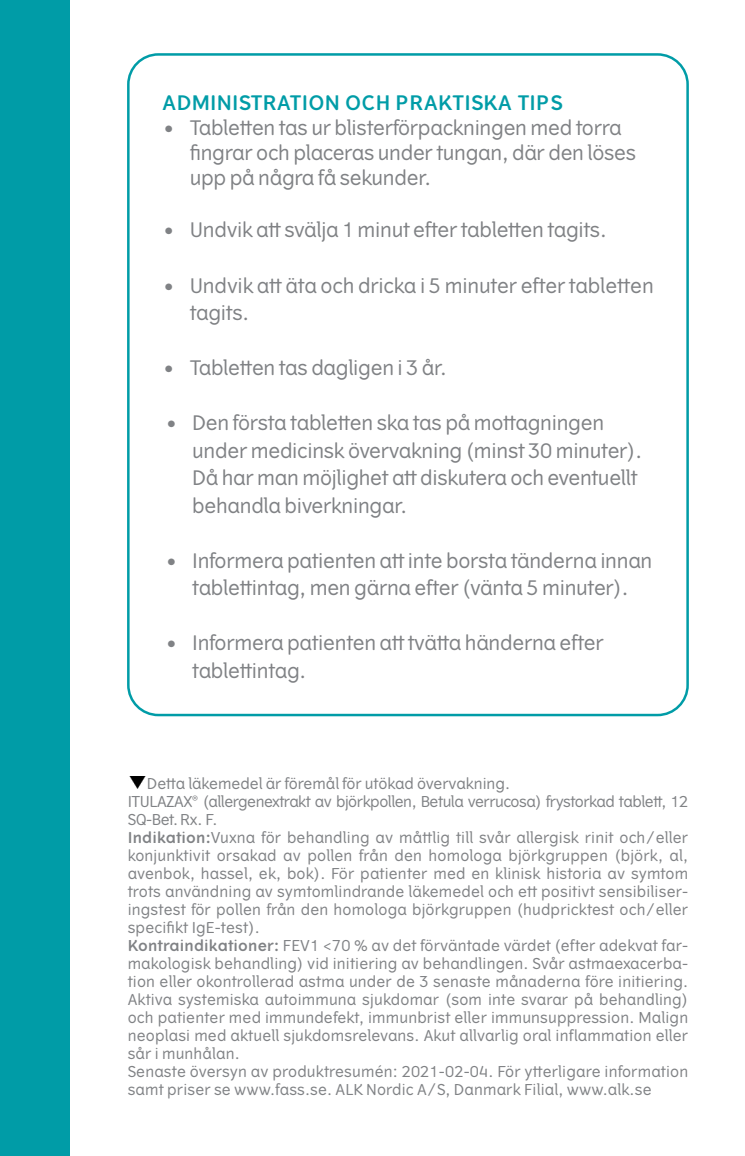
<style>
.page{position:relative;width:745px;height:1156px;background:#fff}
.page>*{position:absolute;margin:0;border:0;box-sizing:border-box;transform-origin:0 0}
.t1{font:20px/27.5px "Vertigo";letter-spacing:-.015em;color:#808285}
.t2{font:600 20px "Vertigo";letter-spacing:.01em;color:#009ca7}
.t3{font:15px/18px "Vertigo";letter-spacing:.01em;color:#808285;text-align:justify}
.t4{font:15px/18px "Vertigo";letter-spacing:-.03em;color:#808285}
.s1{font-weight:600}
</style>
<div class="page">
<div style="left:0;top:0;width:69px;height:1155px;background:#009ca7"></div>
<img style="left:129px;top:776px;width:17px;height:12px">
<p class="t2" style="left:162px;top:91px;width:401px">ADMINISTRATION OCH PRAKTISKA TIPS</p>
<p class="t1" style="left:190px;top:115px;width:447px;line-height:25px;text-indent:-28px">• Tabletten tas ur blisterförpackningen med torra fingrar och placeras under tungan, där den löses upp på några få sekunder.</p>
<p class="t1" style="left:162px;top:217px;width:446px">• Undvik att svälja 1 minut efter tabletten tagits.</p>
<p class="t1" style="left:190px;top:272px;width:465px;text-indent:-28px">• Undvik att äta och dricka i 5 minuter efter tabletten tagits.</p>
<p class="t1" style="left:162px;top:354px;width:286px">• Tabletten tas dagligen i 3 år.</p>
<p class="t1" style="left:192px;top:409px;width:451px;text-indent:-28px">• Den första tabletten ska tas på mottagningen under medicinsk övervakning (minst 30 minuter).<br>Då har man möjlighet att diskutera och eventuellt behandla biverkningar.</p>
<p class="t1" style="left:165px;top:547px;width:489px;text-align:center">• Informera patienten att inte borsta tänderna innan tablettintag, men gärna efter (vänta 5 minuter).</p>
<p class="t1" style="left:192px;top:629px;width:413px;text-indent:-28px">• Informera patienten att tvätta händerna efter tablettintag.</p>
<p class="t3" style="left:147px;top:774px;width:364px">Detta läkemedel är föremål för utökad övervakning.</p>
<p class="t4" style="left:128px;top:792px;width:561px">ITULAZAX<sup>®</sup> (allergenextrakt av björkpollen, Betula verrucosa) frystorkad tablett, 12<br>SQ-Bet. Rx. F.</p>
<p class="t3" style="left:128px;top:828px;width:561px"><span class="s1">Indikation:</span>Vuxna för behandling av måttlig till svår allergisk rinit och/eller konjunktivit orsakad av pollen från den homologa björkgruppen (björk, al, avenbok, hassel, ek, bok). För patienter med en klinisk historia av symtom trots användning av symtomlindrande läkemedel och ett positivt sensibiliser&shy;ingstest för pollen från den homologa björkgruppen (hudpricktest och/eller specifikt IgE-test).</p>
<p class="t3" style="left:128px;top:936px;width:561px"><span class="s1">Kontraindikationer:</span> FEV1 &lt;70 % av det förväntade värdet (efter adekvat far&shy;makologisk behandling) vid initiering av behandlingen. Svår astmaexacerba&shy;tion eller okontrollerad astma under de 3 senaste månaderna före initiering.<br>Aktiva systemiska autoimmuna sjukdomar (som inte svarar på behandling) och patienter med immundefekt, immunbrist eller immunsuppression. Malign neoplasi med aktuell sjukdomsrelevans. Akut allvarlig oral inflammation eller sår i munhålan.</p>
<p class="t3" style="left:128px;top:1062px;width:561px">Senaste översyn av produktresumén: 2021-02-04. För ytterligare information samt priser se www.fass.se. ALK Nordic A/S, Danmark Filial, www.alk.se</p>
</div>
